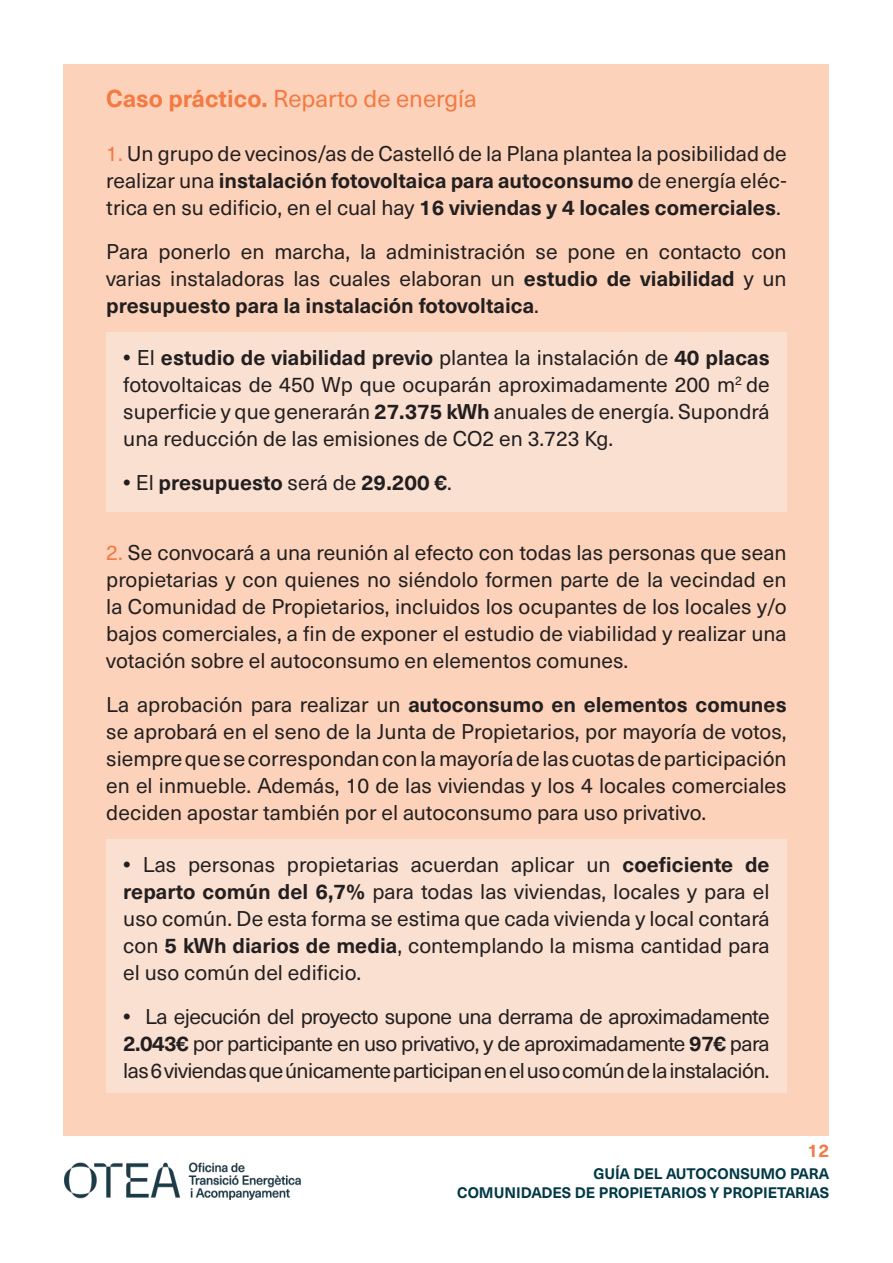
<style>
.page{position:relative;width:893px;height:1263px;background:#fff}
.page>*{position:absolute;margin:0;border:0;box-sizing:border-box;transform-origin:0 0}
.Estilo_de_párrafo_1{font:24px "Neue Haas Unica";color:#f47943}
.Estilo_de_párrafo_1-2{font:21px/27px "Neue Haas Unica";color:#231f20;text-align:justify}
.Estilo_de_párrafo_1-3{font:700 21px "Neue Haas Unica";color:#231f20}
.t1{font:700 18px "Neue Haas Unica";color:#f47943}
.t2{font:700 15px/19.5px "Neue Haas Unica";color:#003845;text-align:right}
.s1{font-weight:700}
.s2{color:#f47943}
.s3{font-weight:400}
</style>
<div class="page">
<div style="left:64px;top:64px;width:765px;height:1071px;background:#fcd3ba"></div>
<div style="left:106px;top:332px;width:681px;height:179px;background:#fae0d1"></div>
<div style="left:106px;top:840px;width:681px;height:253px;background:#fae0d1"></div>
<img style="left:64px;top:1135px;width:243px;height:64px">
<p class="Estilo_de_párrafo_1" style="left:106px;top:80px;width:372px"><span class="s1">Caso práctico.</span> Reparto de energía</p>
<p class="Estilo_de_párrafo_1-2" style="left:106px;top:138px;width:682px"><span class="s2">1.</span> Un grupo de vecinos/as de Castelló de la Plana plantea la posibilidad de realizar una <span class="s1">instalación fotovoltaica para autoconsumo</span> de energía eléc&shy;trica en su edificio, en el cual hay <span class="s1">16 viviendas y 4 locales comerciales</span>.</p>
<p class="Estilo_de_párrafo_1-2" style="left:106px;top:236px;width:682px">Para ponerlo en marcha, la administración se pone en contacto con varias instaladoras las cuales elaboran un <span class="s1">estudio de viabilidad</span> y un <span class="s1">presupuesto para la instalación fotovoltaica</span>.</p>
<p class="Estilo_de_párrafo_1-2" style="left:123px;top:343px;width:648px"><span class="s1">•</span> El <span class="s1">estudio de viabilidad previo</span> plantea la instalación de <span class="s1">40 placas </span>fotovoltaicas de 450 Wp que ocuparán aproximadamente 200 m<sup>2</sup> de superficie y que generarán <span class="s1">27.375 kWh</span> anuales de energía. Supondrá una reducción de las emisiones de CO2 en 3.723 Kg.</p>
<p class="Estilo_de_párrafo_1-3" style="left:123px;top:467px;width:330px">• <span class="s3">El</span> presupuesto <span class="s3">será de</span> 29.200 €<span class="s3">.</span></p>
<p class="Estilo_de_párrafo_1-2" style="left:106px;top:537px;width:682px"><span class="s2">2.</span> Se convocará a una reunión al efecto con todas las personas que sean propietarias y con quienes no siéndolo formen parte de la vecindad en la Comunidad de Propietarios, incluidos los ocupantes de los locales y/o bajos comerciales, a fin de exponer el estudio de viabilidad y realizar una votación sobre el autoconsumo en elementos comunes.</p>
<p class="Estilo_de_párrafo_1-2" style="left:106px;top:689px;width:682px">La aprobación para realizar un <span class="s1">autoconsumo en elementos comunes </span>se aprobará en el seno de la Junta de Propietarios, por mayoría de votos, siempre que se correspondan con la mayoría de las cuotas de participación en el inmueble. Además, 10 de las viviendas y los 4 locales comerciales deciden apostar también por el autoconsumo para uso privativo.</p>
<p class="Estilo_de_párrafo_1-2" style="left:123px;top:850px;width:648px"><span class="s1">•</span> Las personas propietarias acuerdan aplicar un <span class="s1">coeficiente de reparto común del 6,7%</span> para todas las viviendas, locales y para el uso común. De esta forma se estima que cada vivienda y local contará con <span class="s1">5 kWh diarios de media</span>, contemplando la misma cantidad para el uso común del edificio.</p>
<p class="Estilo_de_párrafo_1-2" style="left:123px;top:1002px;width:648px"><span class="s1">•</span> La ejecución del proyecto supone una derrama de aproximadamente <span class="s1">2.043€</span> por participante en uso privativo, y de aproximadamente <span class="s1">97€</span> para las 6 viviendas que únicamente participan en el uso común de la instalación.</p>
<p class="t1" style="left:808px;top:1137px;width:23px">12</p>
<p class="t2" style="left:457px;top:1162px;width:374px">GUÍA DEL AUTOCONSUMO PARA<br>COMUNIDADES DE PROPIETARIOS Y PROPIETARIAS</p>
</div>
